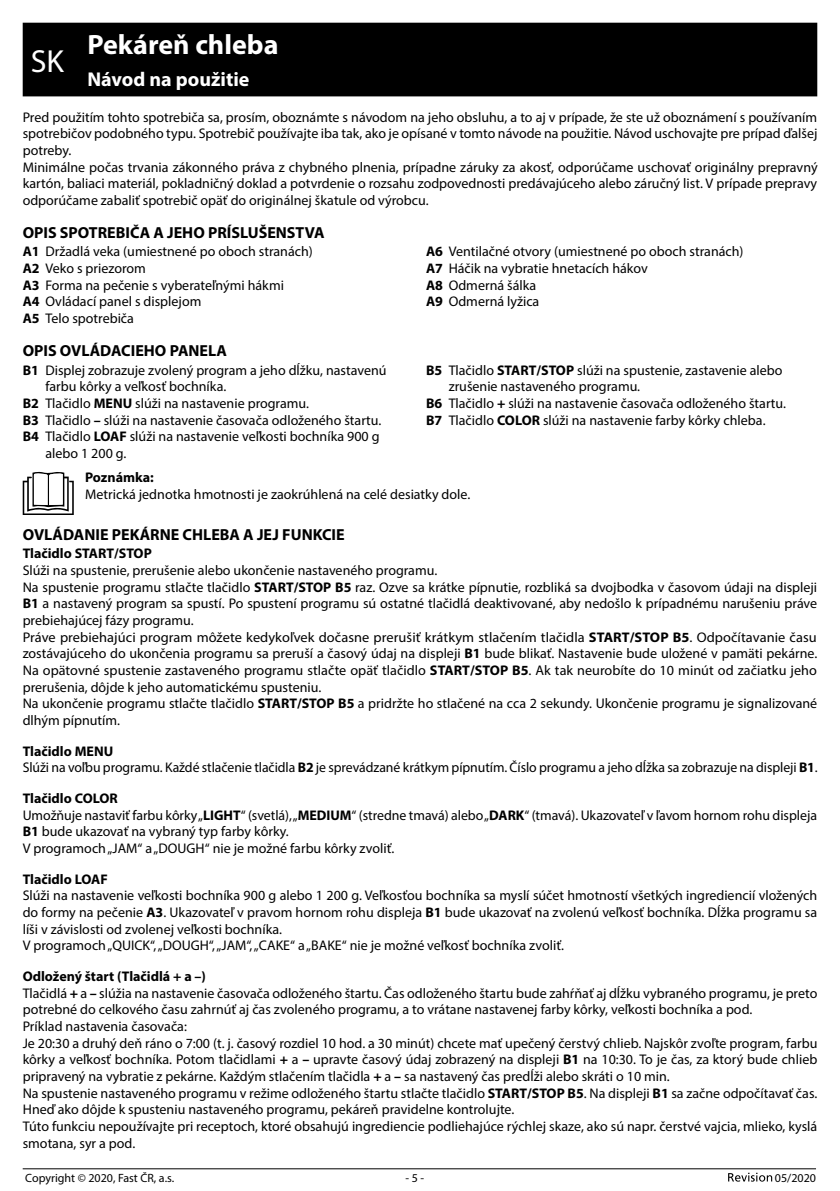
<style>
.page{position:relative;width:840px;height:1191px;background:#fff}
.page>*{position:absolute;margin:0;border:0;box-sizing:border-box;transform-origin:0 0}
.t1{font:32px "Myriad Pro";color:#fff}
.t2{font:700 28px "Myriad Pro";color:#fff}
.t3{font:700 20px "Myriad Pro";color:#fff}
.t4{font:700 16px "Myriad Pro";color:#000}
.t5{font:14px/16.6px "Myriad Pro";color:#000}
.t6{font:700 14px "Myriad Pro";color:#000}
.t7{font:12px "Myriad Pro";color:#000}
.s1{font-weight:700}
</style>
<div class="page">
<hr style="left:23px;top:1168px;width:792px;height:1px;background:#000">
<svg style="left:728px;top:1172px;width:43px;height:9px"></svg>
<div style="left:23px;top:23px;width:793px;height:73px;background:#000"></div>
<svg style="left:23px;top:472px;width:51px;height:43px"></svg>
<h2 class="t2" style="left:87px;top:27px;width:192px">Pekáreň chleba</h2>
<h3 class="t3" style="left:87px;top:66px;width:163px">Návod na použitie</h3>
<p class="t5" style="left:23px;top:108px;width:796px">Pred použitím tohto spotrebiča sa, prosím, oboznámte s návodom na jeho obsluhu, a to aj v prípade, že ste už oboznámení s používaním spotrebičov podobného typu. Spotrebič používajte iba tak, ako je opísané v tomto návode na použitie. Návod uschovajte pre prípad ďalšej potreby.<br>Minimálne počas trvania zákonného práva z chybného plnenia, prípadne záruky za akosť, odporúčame uschovať originálny prepravný kartón, baliaci materiál, pokladničný doklad a potvrdenie o rozsahu zodpovednosti predávajúceho alebo záručný list. V prípade prepravy odporúčame zabaliť spotrebič opäť do originálnej škatule od výrobcu.</p>
<p class="t4" style="left:23px;top:222px;width:303px">OPIS SPOTREBIČA A JEHO PRÍSLUŠENSTVA</p>
<p class="t5" style="left:23px;top:243px;width:291px"><span class="s1">A1</span> Držadlá veka (umiestnené po oboch stranách)<br><span class="s1">A2</span> Veko s priezorom<br><span class="s1">A3</span> Forma na pečenie s vyberateľnými hákmi<br><span class="s1">A4</span> Ovládací panel s displejom<br><span class="s1">A5</span> Telo spotrebiča</p>
<p class="t5" style="left:426px;top:243px;width:319px"><span class="s1">A6</span> Ventilačné otvory (umiestnené po oboch stranách)<br><span class="s1">A7</span> Háčik na vybratie hnetacích hákov<br><span class="s1">A8</span> Odmerná šálka<br><span class="s1">A9</span> Odmerná lyžica</p>
<p class="t4" style="left:23px;top:340px;width:206px">OPIS OVLÁDACIEHO PANELA</p>
<p class="t5" style="left:23px;top:361px;width:365px"><span class="s1">B1</span> Displej zobrazuje zvolený program a jeho dĺžku, nastavenú</p>
<p class="t5" style="left:45px;top:378px;width:182px">farbu kôrky a veľkosť bochníka.</p>
<p class="t5" style="left:23px;top:395px;width:288px"><span class="s1">B2</span> Tlačidlo <span class="s1">MENU</span> slúži na nastavenie programu.</p>
<p class="t5" style="left:23px;top:411px;width:360px"><span class="s1">B3</span> Tlačidlo <span class="s1">–</span> slúži na nastavenie časovača odloženého štartu.</p>
<p class="t5" style="left:23px;top:428px;width:358px"><span class="s1">B4</span> Tlačidlo <span class="s1">LOAF</span> slúži na nastavenie veľkosti bochníka 900 g</p>
<p class="t5" style="left:45px;top:445px;width:82px">alebo 1 200 g.</p>
<h1 class="t1" style="left:31px;top:41px;width:35px">SK</h1>
<p class="t5" style="left:426px;top:361px;width:358px"><span class="s1">B5</span> Tlačidlo <span class="s1">START/STOP</span> slúži na spustenie, zastavenie alebo</p>
<p class="t5" style="left:448px;top:378px;width:193px">zrušenie nastaveného programu.</p>
<p class="t5" style="left:426px;top:395px;width:361px"><span class="s1">B6</span> Tlačidlo <span class="s1">+</span> slúži na nastavenie časovača odloženého štartu.</p>
<p class="t5" style="left:426px;top:411px;width:341px"><span class="s1">B7</span> Tlačidlo <span class="s1">COLOR</span> slúži na nastavenie farby kôrky chleba.</p>
<p class="t6" style="left:85px;top:468px;width:70px">Poznámka:</p>
<p class="t5" style="left:85px;top:486px;width:386px">Metrická jednotka hmotnosti je zaokrúhlená na celé desiatky dole.</p>
<p class="t4" style="left:23px;top:524px;width:323px">OVLÁDANIE PEKÁRNE CHLEBA A JEJ FUNKCIE</p>
<p class="t6" style="left:23px;top:544px;width:131px">Tlačidlo START/STOP</p>
<p class="t5" style="left:23px;top:562px;width:795px">Slúži na spustenie, prerušenie alebo ukončenie nastaveného programu.<br>Na spustenie programu stlačte tlačidlo <span class="s1">START/STOP B5</span> raz. Ozve sa krátke pípnutie, rozbliká sa dvojbodka v časovom údaji na displeji <span class="s1">B1</span> a nastavený program sa spustí. Po spustení programu sú ostatné tlačidlá deaktivované, aby nedošlo k prípadnému narušeniu práve prebiehajúcej fázy programu.<br>Práve prebiehajúci program môžete kedykoľvek dočasne prerušiť krátkym stlačením tlačidla <span class="s1">START/STOP B5</span>. Odpočítavanie času zostávajúceho do ukončenia programu sa preruší a časový údaj na displeji <span class="s1">B1</span> bude blikať. Nastavenie bude uložené v pamäti pekárne.<br>Na opätovné spustenie zastaveného programu stlačte opäť tlačidlo <span class="s1">START/STOP B5</span>. Ak tak neurobíte do 10 minút od začiatku jeho prerušenia, dôjde k jeho automatickému spusteniu.<br>Na ukončenie programu stlačte tlačidlo <span class="s1">START/STOP B5</span> a pridržte ho stlačené na cca 2 sekundy. Ukončenie programu je signalizované dlhým pípnutím.</p>
<p class="t5" style="left:23px;top:742px;width:796px"><span class="s1">Tlačidlo MENU<br></span>Slúži na voľbu programu. Každé stlačenie tlačidla <span class="s1">B2</span> je sprevádzané krátkym pípnutím. Číslo programu a jeho dĺžka sa zobrazuje na displeji <span class="s1">B1</span>.</p>
<p class="t5" style="left:23px;top:790px;width:795px"><span class="s1">Tlačidlo COLOR<br></span>Umožňuje nastaviť farbu kôrky „<span class="s1">LIGHT</span>“ (svetlá), „<span class="s1">MEDIUM</span>“ (stredne tmavá) alebo „<span class="s1">DARK</span>“ (tmavá). Ukazovateľ v ľavom hornom rohu displeja <span class="s1">B1</span> bude ukazovať na vybraný typ farby kôrky.<br>V programoch „JAM“ a „DOUGH“ nie je možné farbu kôrky zvoliť.</p>
<p class="t6" style="left:23px;top:870px;width:86px">Tlačidlo LOAF</p>
<p class="t5" style="left:23px;top:887px;width:795px">Slúži na nastavenie veľkosti bochníka 900 g alebo 1 200 g. Veľkosťou bochníka sa myslí súčet hmotností všetkých ingrediencií vložených do formy na pečenie <span class="s1">A3</span>. Ukazovateľ v pravom hornom rohu displeja <span class="s1">B1</span> bude ukazovať na zvolenú veľkosť bochníka. Dĺžka programu sa líši v závislosti od zvolenej veľkosti bochníka.<br>V programoch „QUICK“, „DOUGH“, „JAM“, „CAKE“ a „BAKE“ nie je možné veľkosť bochníka zvoliť.</p>
<p class="t5" style="left:23px;top:968px;width:795px"><span class="s1">Odložený štart (Tlačidlá + a –)<br></span>Tlačidlá <span class="s1">+</span> a <span class="s1">–</span> slúžia na nastavenie časovača odloženého štartu. Čas odloženého štartu bude zahŕňať aj dĺžku vybraného programu, je preto potrebné do celkového času zahrnúť aj čas zvoleného programu, a to vrátane nastavenej farby kôrky, veľkosti bochníka a pod.<br>Príklad nastavenia časovača:<br>Je 20:30 a druhý deň ráno o 7:00 (t. j. časový rozdiel 10 hod. a 30 minút) chcete mať upečený čerstvý chlieb. Najskôr zvoľte program, farbu kôrky a veľkosť bochníka. Potom tlačidlami <span class="s1">+</span> a <span class="s1">–</span> upravte časový údaj zobrazený na displeji <span class="s1">B1</span> na 10:30. To je čas, za ktorý bude chlieb pripravený na vybratie z pekárne. Každým stlačením tlačidla <span class="s1">+</span> a <span class="s1">–</span> sa nastavený čas predĺži alebo skráti o 10 min.<br>Na spustenie nastaveného programu v režime odloženého štartu stlačte tlačidlo <span class="s1">START/STOP B5</span>. Na displeji <span class="s1">B1</span> sa začne odpočítavať čas.<br>Hneď ako dôjde k spusteniu nastaveného programu, pekáreň pravidelne kontrolujte.<br>Túto funkciu nepoužívajte pri receptoch, ktoré obsahujú ingrediencie podliehajúce rýchlej skaze, ako sú napr. čerstvé vajcia, mlieko, kyslá smotana, syr a pod.</p>
<p class="t7" style="left:25px;top:1170px;width:150px">Copyright © 2020, Fast ČR, a.s.</p>
<p class="t7" style="left:405px;top:1170px;width:20px">- 5 -</p>
<p class="t7" style="left:774px;top:1170px;width:43px">05/2020</p>
</div>
